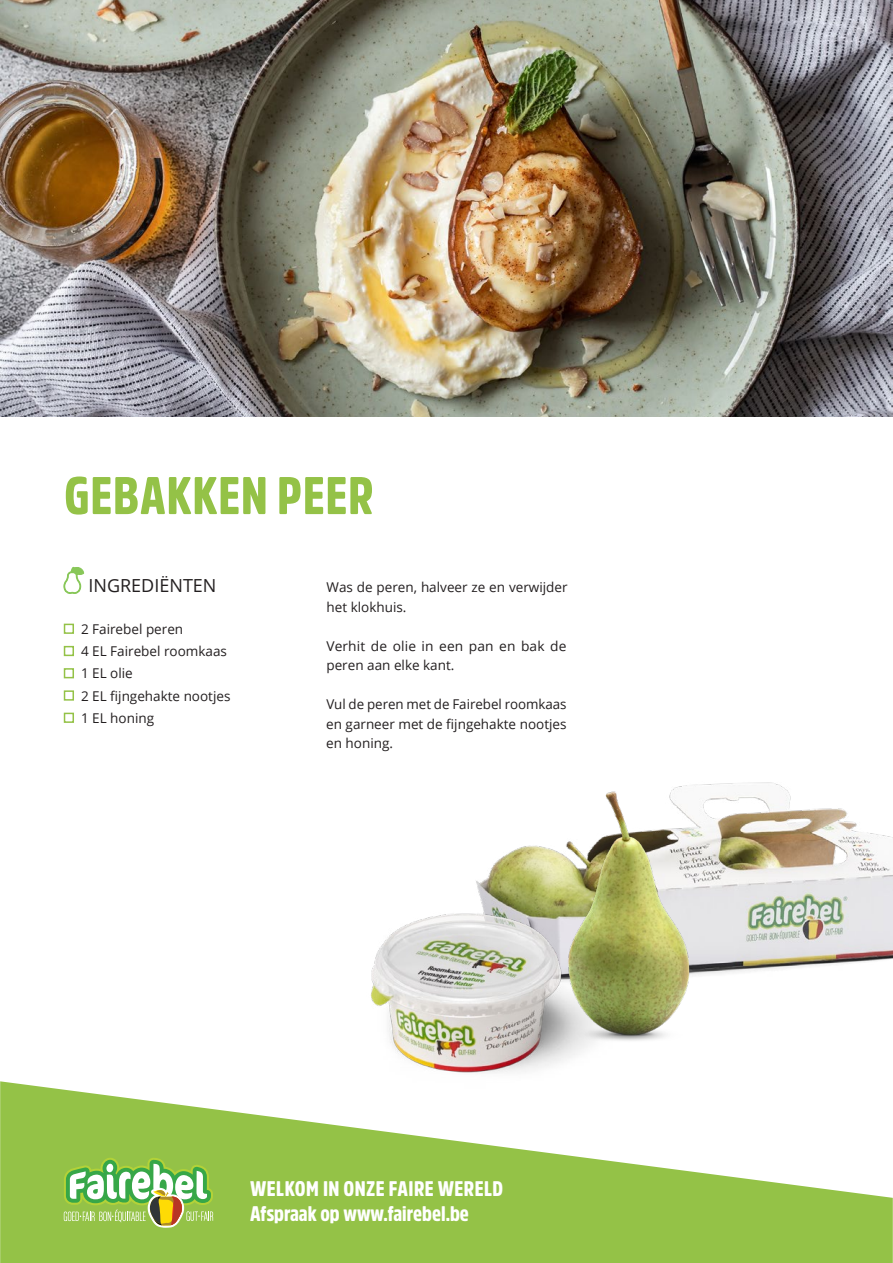
<style>
.page{position:relative;width:893px;height:1263px;background:#fff}
.page>*{position:absolute;margin:0;border:0;box-sizing:border-box;transform-origin:0 0}
.t1{font:900 52.5px "Amsi Pro Cond";letter-spacing:.02em;color:#94c247}
.t2{font:900 21px "Amsi Pro Cond";letter-spacing:.005em;color:#fff}
.t3{font:18px "Open Sans";color:#231f20}
.t4{font:13.5px/19.5px "Open Sans";color:#231f20}
</style>
<div class="page">
<svg style="left:0;top:1081px;width:893px;height:182px;fill:#94c247"></svg>
<svg style="left:64px;top:1158px;width:149px;height:70px"></svg>
<img style="left:476px;top:782px;width:417px;height:192px">
<img style="left:543px;top:782px;width:170px;height:238px">
<img style="left:0;top:0;width:893px;height:417px">
<img style="left:326px;top:890px;width:342px;height:228px">
<svg style="left:64px;top:566px;width:20px;height:28px"></svg>
<div style="left:64px;top:624px;width:10px;height:10px;border:2px solid #94c247"></div>
<div style="left:64px;top:646px;width:10px;height:10px;border:2px solid #94c247"></div>
<div style="left:64px;top:668px;width:10px;height:10px;border:2px solid #94c247"></div>
<div style="left:64px;top:690px;width:10px;height:11px;border:2px solid #94c247"></div>
<div style="left:64px;top:713px;width:10px;height:10px;border:2px solid #94c247"></div>
<p class="t1" style="left:64px;top:459px;width:311px">GEBAKKEN PEER</p>
<p class="t3" style="left:88px;top:573px;width:130px">INGREDIËNTEN</p>
<p class="t4" style="left:81px;top:619px;width:104px">2 Fairebel peren</p>
<p class="t4" style="left:81px;top:641px;width:147px">4 EL Fairebel roomkaas</p>
<p class="t4" style="left:81px;top:663px;width:53px">1 EL olie</p>
<p class="t4" style="left:81px;top:686px;width:151px">2 EL fijngehakte nootjes</p>
<p class="t4" style="left:81px;top:708px;width:75px">1 EL honing</p>
<p class="t4" style="left:327px;top:577px;width:242px">Was de peren, halveer ze en verwijder het klokhuis.</p>
<p class="t4" style="left:326px;top:636px;width:242px">Verhit de olie in een pan en bak de peren aan elke kant.</p>
<p class="t4" style="left:326px;top:694px;width:242px;text-align:justify">Vul de peren met de Fairebel roomkaas en garneer met de fijngehakte nootjes en honing.</p>
<p class="t2" style="left:250px;top:1174px;width:255px">WELKOM IN ONZE FAIRE WERELD</p>
<p class="t2" style="left:250px;top:1199px;width:220px">Afspraak op www.fairebel.be</p>
</div>
